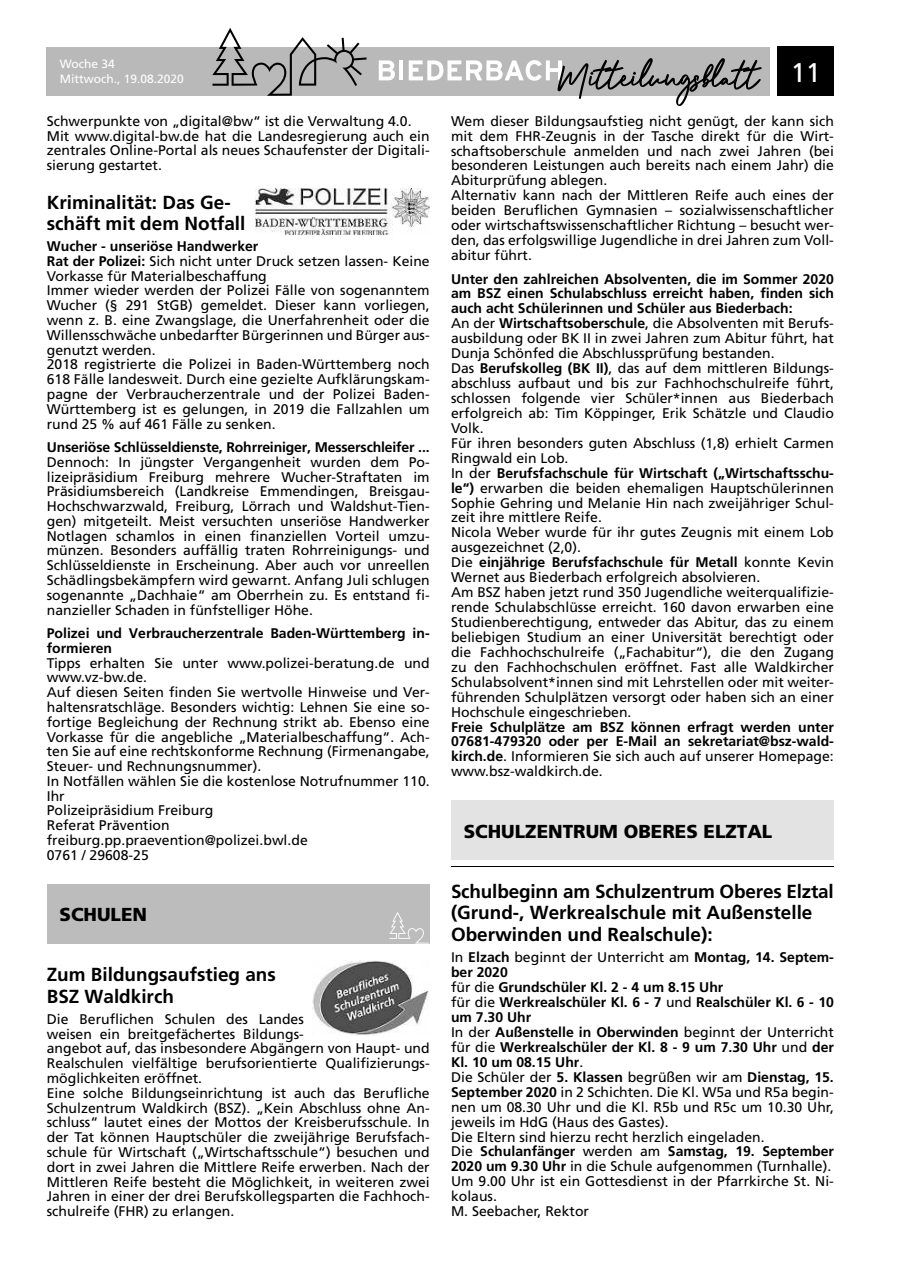
<style>
.page{position:relative;width:902px;height:1280px;background:#fff}
.page>*{position:absolute;margin:0;border:0;box-sizing:border-box;transform-origin:0 0}
.t1{font:27px "Frutiger";color:#fff}
.t2{font:700 18.9px/21.5px "Frutiger";color:#000}
.t3{font:900 18.75px "Frutiger";color:#000}
.t4{font:13.95px/15px "Frutiger";color:#000}
.t5{font:700 13.95px/15px "Frutiger";color:#000}
.t6{font:12px/15px "Frutiger";color:#fff}
.s1{font-weight:700}
.s2{font-weight:400}
</style>
<div class="page">
<div style="left:47px;top:47px;width:723px;height:49px;background:#b9b9b9"></div>
<div style="left:777px;top:47px;width:56px;height:49px;background:#000"></div>
<svg style="left:212px;top:28px;width:154px;height:68px"></svg>
<svg style="left:379px;top:60px;width:16px;height:20px"></svg>
<hr style="left:399px;top:60px;width:4px;height:20px;background:#fefefe">
<svg style="left:408px;top:58px;width:353px;height:48px"></svg>
<img style="left:255px;top:188px;width:174px;height:46px">
<div style="left:47px;top:884px;width:382px;height:60px;background:#bcbcbc"></div>
<svg style="left:389px;top:912px;width:40px;height:31px"></svg>
<img style="left:312px;top:961px;width:117px;height:74px">
<div style="left:451px;top:801px;width:382px;height:59px;background:#e3e3e3"></div>
<hr style="left:451px;top:866px;width:382px;height:1px;background:#000">
<p class="t6" style="left:60px;top:57px;width:126px">Woche 34<br>Mittwoch., 19.08.2020</p>
<p class="t4" style="left:47px;top:113px;width:384px">Schwerpunkte von „digital@bw“ ist die Verwaltung 4.0.<br>Mit www.digital-bw.de hat die Landesregierung auch ein zentrales Online-Portal als neues Schaufenster der Digitali&shy;sierung gestartet.</p>
<h2 class="t2" style="left:47px;top:191px;width:200px">Kriminalität: Das Ge&shy;schäft mit dem Notfall</h2>
<p class="t4" style="left:47px;top:239px;width:384px"><span class="s1">Wucher - unseriöse Handwerker<br>Rat der Polizei:</span> Sich nicht unter Druck setzen lassen- Keine Vorkasse für Materialbeschaffung<br>Immer wieder werden der Polizei Fälle von sogenanntem Wucher (§ 291 StGB) gemeldet. Dieser kann vorliegen, wenn z. B. eine Zwangslage, die Unerfahrenheit oder die Willensschwäche unbedarfter Bürgerinnen und Bürger aus&shy;genutzt werden.<br>2018 registrierte die Polizei in Baden-Württemberg noch 618 Fälle landesweit. Durch eine gezielte Aufklärungskam&shy;pagne der Verbraucherzentrale und der Polizei Baden-Württemberg ist es gelungen, in 2019 die Fallzahlen um rund 25 % auf 461 Fälle zu senken.</p>
<p class="t5" style="left:47px;top:439px;width:384px">Unseriöse Schlüsseldienste, Rohrreiniger, Messerschleifer ...</p>
<p class="t4" style="left:47px;top:454px;width:384px;text-align:justify">Dennoch: In jüngster Vergangenheit wurden dem Po&shy;lizeipräsidium Freiburg mehrere Wucher-Straftaten im Präsidiumsbereich (Landkreise Emmendingen, Breisgau-Hochschwarzwald, Freiburg, Lörrach und Waldshut-Tien&shy;gen) mitgeteilt. Meist versuchten unseriöse Handwerker Notlagen schamlos in einen finanziellen Vorteil umzu&shy;münzen. Besonders auffällig traten Rohrreinigungs- und Schlüsseldienste in Erscheinung. Aber auch vor unreellen Schädlingsbekämpfern wird gewarnt. Anfang Juli schlugen sogenannte „Dachhaie“ am Oberrhein zu. Es entstand fi&shy;nanzieller Schaden in fünfstelliger Höhe.</p>
<p class="t5" style="left:47px;top:625px;width:384px">Polizei und Verbraucherzentrale Baden-Württemberg in&shy;formieren</p>
<p class="t4" style="left:47px;top:655px;width:384px">Tipps erhalten Sie unter www.polizei-beratung.de und www.vz-bw.de.<br>Auf diesen Seiten finden Sie wertvolle Hinweise und Ver&shy;haltensratschläge. Besonders wichtig: Lehnen Sie eine so&shy;fortige Begleichung der Rechnung strikt ab. Ebenso eine Vorkasse für die angebliche „Materialbeschaffung“. Ach&shy;ten Sie auf eine rechtskonforme Rechnung (Firmenangabe, Steuer- und Rechnungsnummer).<br>In Notfällen wählen Sie die kostenlose Notrufnummer 110.<br>Ihr<br>Polizeipräsidium Freiburg<br>Referat Prävention freiburg.pp.praevention@polizei.bwl.de<br>0761 / 29608-25</p>
<h3 class="t3" style="left:60px;top:903px;width:89px">SCHULEN</h3>
<h2 class="t2" style="left:47px;top:964px;width:230px">Zum Bildungsaufstieg ans<br>BSZ Waldkirch</h2>
<p class="t4" style="left:47px;top:1011px;width:384px">Die Beruflichen Schulen des Landes<br>weisen ein breitgefächertes Bildungs-<br>angebot auf, das insbesondere Abgängern von Haupt- und Realschulen vielfältige berufsorientierte Qualifizierungs&shy;möglichkeiten eröffnet.<br>Eine solche Bildungseinrichtung ist auch das Berufliche Schulzentrum Waldkirch (BSZ). „Kein Abschluss ohne An&shy;schluss“ lautet eines der Mottos der Kreisberufsschule. In der Tat können Hauptschüler die zweijährige Berufsfach&shy;schule für Wirtschaft („Wirtschaftsschule“) besuchen und dort in zwei Jahren die Mittlere Reife erwerben. Nach der Mittleren Reife besteht die Möglichkeit, in weiteren zwei Jahren in einer der drei Berufskollegsparten die Fachhoch&shy;schulreife (FHR) zu erlangen.</p>
<h1 class="t1" style="left:790px;top:57px;width:32px">11</h1>
<p class="t4" style="left:451px;top:113px;width:384px">Wem dieser Bildungsaufstieg nicht genügt, der kann sich mit dem FHR-Zeugnis in der Tasche direkt für die Wirt&shy;schaftsoberschule anmelden und nach zwei Jahren (bei besonderen Leistungen auch bereits nach einem Jahr) die Abiturprüfung ablegen.<br>Alternativ kann nach der Mittleren Reife auch eines der beiden Beruflichen Gymnasien – sozialwissenschaftlicher oder wirtschaftswissenschaftlicher Richtung – besucht wer&shy;den, das erfolgswillige Jugendliche in drei Jahren zum Voll&shy;abitur führt.</p>
<p class="t4" style="left:451px;top:271px;width:384px"><span class="s1">Unter den zahlreichen Absolventen, die im Sommer 2020 am BSZ einen Schulabschluss erreicht haben, finden sich auch acht Schülerinnen und Schüler aus Biederbach:<br></span>An der <span class="s1">Wirtschaftsoberschule</span>, die Absolventen mit Berufs&shy;ausbildung oder BK II in zwei Jahren zum Abitur führt, hat Dunja Schönfed die Abschlussprüfung bestanden.<br>Das <span class="s1">Berufskolleg (BK II)</span>, das auf dem mittleren Bildungs&shy;abschluss aufbaut und bis zur Fachhochschulreife führt, schlossen folgende vier Schüler*innen aus Biederbach erfolgreich ab: Tim Köppinger, Erik Schätzle und Claudio Volk.<br>Für ihren besonders guten Abschluss (1,8) erhielt Carmen Ringwald ein Lob.<br>In der <span class="s1">Berufsfachschule für Wirtschaft („Wirtschaftsschu&shy;le“)</span> erwarben die beiden ehemaligen Hauptschülerinnen Sophie Gehring und Melanie Hin nach zweijähriger Schul&shy;zeit ihre mittlere Reife.<br>Nicola Weber wurde für ihr gutes Zeugnis mit einem Lob ausgezeichnet (2,0).<br>Die <span class="s1">einjährige Berufsfachschule für Metall</span> konnte Kevin Wernet aus Biederbach erfolgreich absolvieren.<br>Am BSZ haben jetzt rund 350 Jugendliche weiterqualifizie&shy;rende Schulabschlüsse erreicht. 160 davon erwarben eine Studienberechtigung, entweder das Abitur, das zu einem beliebigen Studium an einer Universität berechtigt oder die Fachhochschulreife („Fachabitur“), die den Zugang zu den Fachhochschulen eröffnet. Fast alle Waldkircher Schulabsolvent*innen sind mit Lehrstellen oder mit weiter&shy;führenden Schulplätzen versorgt oder haben sich an einer Hochschule eingeschrieben.</p>
<p class="t5" style="left:451px;top:719px;width:384px;text-align:justify">Freie Schulplätze am BSZ können erfragt werden unter 07681-479320 oder per E-Mail an sekretariat@bsz-wald&shy;kirch.de<span class="s2">. Informieren Sie sich auch auf unserer Homepage: www.bsz-waldkirch.de.</span></p>
<h3 class="t3" style="left:463px;top:820px;width:310px">SCHULZENTRUM OBERES ELZTAL</h3>
<h2 class="t2" style="left:451px;top:880px;width:384px">Schulbeginn am Schulzentrum Oberes Elztal (Grund-, Werkrealschule mit Außenstelle<br>Oberwinden und Realschule):</h2>
<p class="t4" style="left:451px;top:950px;width:384px">In <span class="s1">Elzach</span> beginnt der Unterricht am <span class="s1">Montag, 14. Septem&shy;ber 2020<br></span>für die <span class="s1">Grundschüler Kl. 2 - 4 um 8.15 Uhr<br></span>für die <span class="s1">Werkrealschüler Kl. 6 - 7</span> und <span class="s1">Realschüler Kl. 6 - 10 um 7.30 Uhr<br></span>In der <span class="s1">Außenstelle in Oberwinden</span> beginnt der Unterricht für die <span class="s1">Werkrealschüler der Kl. 8 - 9 um 7.30 Uhr</span> und <span class="s1">der Kl. 10 um 08.15 Uhr</span>.<br>Die Schüler der <span class="s1">5. Klassen</span> begrüßen wir am <span class="s1">Dienstag, 15.<br>September 2020</span> in 2 Schichten. Die Kl. W5a und R5a begin&shy;nen um 08.30 Uhr und die Kl. R5b und R5c um 10.30 Uhr, jeweils im HdG (Haus des Gastes).<br>Die Eltern sind hierzu recht herzlich eingeladen.<br>Die <span class="s1">Schulanfänger</span> werden am <span class="s1">Samstag, 19. September 2020 um 9.30 Uhr</span> in die Schule aufgenommen (Turnhalle).<br>Um 9.00 Uhr ist ein Gottesdienst in der Pfarrkirche St. Ni&shy;kolaus.<br>M. Seebacher, Rektor</p>
</div>
